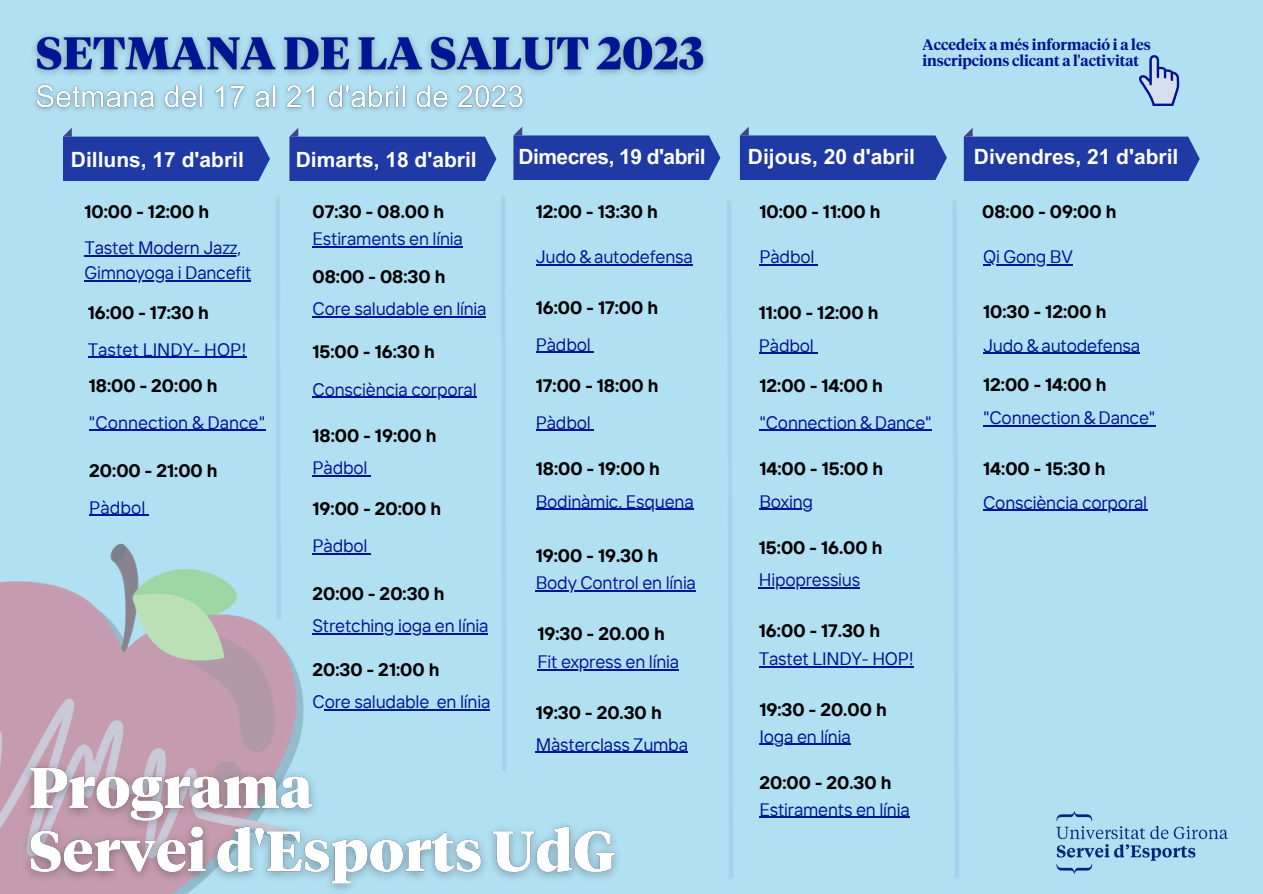
<style>
.page{position:relative;width:1263px;height:894px;background:#fff}
.page>*{position:absolute;margin:0;border:0;box-sizing:border-box;transform-origin:0 0}
.t1{font:700 21px "Arial MT Pro";color:#fff}
.t2{font:700 21px "Arial MT Pro";letter-spacing:-.025em;color:#fff}
.t3{font:18px/24.8px "TT Interphases";letter-spacing:-.01em;color:#001594}
.t4{font:700 18px "TT Interphases";color:#000}
.t5{font:600 15px/16.4px "Tiempos Headline";color:#001594}
</style>
<div class="page">
<div style="left:0;top:0;width:1263px;height:893px;background:#b1e0f3"></div>
<svg style="left:276px;top:197px;width:4px;height:294px"></svg>
<img style="left:0;top:491px;width:357px;height:402px">
<hr style="left:312px;top:396px;width:164px;height:2px;background:#001594">
<hr style="left:312px;top:475px;width:55px;height:1px;background:#001594">
<hr style="left:312px;top:553px;width:55px;height:1px;background:#001594">
<hr style="left:312px;top:633px;width:176px;height:1px;background:#001594">
<hr style="left:325px;top:708px;width:104px;height:1px;background:#001594">
<hr style="left:437px;top:708px;width:53px;height:1px;background:#001594">
<hr style="left:536px;top:751px;width:152px;height:1px;background:#001594">
<hr style="left:537px;top:668px;width:142px;height:2px;background:#001594">
<hr style="left:536px;top:590px;width:160px;height:1px;background:#001594">
<hr style="left:759px;top:587px;width:101px;height:1px;background:#001594">
<hr style="left:759px;top:666px;width:155px;height:1px;background:#001594">
<hr style="left:759px;top:743px;width:91px;height:1px;background:#001594">
<hr style="left:759px;top:816px;width:150px;height:1px;background:#001594">
<img style="left:1057px;top:811px;width:171px;height:62px">
<img style="left:14px;top:749px;width:617px;height:144px">
<svg style="left:499px;top:196px;width:10px;height:579px"></svg>
<svg style="left:727px;top:201px;width:6px;height:677px"></svg>
<svg style="left:953px;top:201px;width:6px;height:677px"></svg>
<svg style="left:289px;top:128px;width:207px;height:53px"></svg>
<svg style="left:740px;top:126px;width:207px;height:54px"></svg>
<svg style="left:513px;top:126px;width:207px;height:54px"></svg>
<svg style="left:964px;top:128px;width:236px;height:53px"></svg>
<svg style="left:63px;top:128px;width:207px;height:53px"></svg>
<hr style="left:84px;top:255px;width:157px;height:1px;background:#001594">
<hr style="left:84px;top:280px;width:167px;height:1px;background:#001594">
<hr style="left:88px;top:357px;width:158px;height:1px;background:#001594">
<hr style="left:89px;top:430px;width:176px;height:1px;background:#001594">
<hr style="left:89px;top:514px;width:56px;height:1px;background:#001594">
<hr style="left:536px;top:264px;width:157px;height:1px;background:#001594">
<hr style="left:536px;top:352px;width:55px;height:1px;background:#001594">
<hr style="left:536px;top:429px;width:55px;height:2px;background:#001594">
<hr style="left:536px;top:508px;width:157px;height:2px;background:#001594">
<hr style="left:759px;top:264px;width:55px;height:1px;background:#001594">
<hr style="left:759px;top:352px;width:55px;height:2px;background:#001594">
<hr style="left:759px;top:429px;width:172px;height:2px;background:#001594">
<hr style="left:759px;top:508px;width:54px;height:2px;background:#001594">
<hr style="left:983px;top:264px;width:90px;height:1px;background:#001594">
<hr style="left:983px;top:352px;width:157px;height:2px;background:#001594">
<hr style="left:983px;top:425px;width:172px;height:1px;background:#001594">
<hr style="left:983px;top:509px;width:164px;height:1px;background:#001594">
<img style="left:34px;top:35px;width:673px;height:40px">
<img style="left:35px;top:84px;width:490px;height:27px">
<svg style="left:1139px;top:55px;width:40px;height:51px"></svg>
<hr style="left:312px;top:246px;width:151px;height:1px;background:#001594">
<hr style="left:312px;top:316px;width:174px;height:1px;background:#001594">
<p class="t5" style="left:922px;top:37px;width:230px">Accedeix a més informació i a les inscripcions clicant a l'activitat</p>
<p class="t1" style="left:71px;top:151px;width:174px">Dilluns, 17 d'abril</p>
<p class="t1" style="left:296px;top:151px;width:183px">Dimarts, 18 d'abril</p>
<p class="t2" style="left:519px;top:149px;width:189px">Dimecres, 19 d'abril</p>
<p class="t1" style="left:748px;top:149px;width:169px">Dijous, 20 d'abril</p>
<p class="t1" style="left:974px;top:149px;width:206px">Divendres, 21 d'abril</p>
<p class="t4" style="left:84px;top:199px;width:126px">10:00 - 12:00 h</p>
<p class="t4" style="left:312px;top:200px;width:133px">07:30 - 08.00 h</p>
<p class="t4" style="left:536px;top:199px;width:124px">12:00 - 13:30 h</p>
<p class="t3" style="left:84px;top:235px;width:168px">Tastet Modern Jazz,<br>Gimnoyoga i Dancefit</p>
<p class="t4" style="left:88px;top:301px;width:123px">16:00 - 17:30 h</p>
<p class="t3" style="left:312px;top:226px;width:152px">Estiraments en línia</p>
<p class="t4" style="left:312px;top:265px;width:135px">08:00 - 08:30 h</p>
<p class="t3" style="left:312px;top:296px;width:176px">Core saludable en línia</p>
<p class="t3" style="left:536px;top:244px;width:159px">Judo &amp; autodefensa</p>
<p class="t4" style="left:536px;top:296px;width:124px">16:00 - 17:00 h</p>
<p class="t3" style="left:88px;top:336px;width:160px">Tastet LINDY- HOP!</p>
<p class="t4" style="left:312px;top:340px;width:124px">15:00 - 16:30 h</p>
<p class="t3" style="left:536px;top:331px;width:57px">Pàdbol</p>
<p class="t4" style="left:89px;top:374px;width:130px">18:00 - 20:00 h</p>
<p class="t3" style="left:312px;top:376px;width:166px">Consciència corporal</p>
<p class="t4" style="left:536px;top:374px;width:124px">17:00 - 18:00 h</p>
<p class="t3" style="left:89px;top:409px;width:178px">"Connection &amp; Dance"</p>
<p class="t4" style="left:312px;top:423px;width:125px">18:00 - 19:00 h</p>
<p class="t3" style="left:536px;top:409px;width:57px">Pàdbol</p>
<p class="t4" style="left:89px;top:459px;width:130px">20:00 - 21:00 h</p>
<p class="t3" style="left:89px;top:494px;width:58px">Pàdbol</p>
<p class="t3" style="left:312px;top:455px;width:57px">Pàdbol</p>
<p class="t4" style="left:312px;top:497px;width:130px">19:00 - 20:00 h</p>
<p class="t4" style="left:536px;top:457px;width:125px">18:00 - 19:00 h</p>
<p class="t3" style="left:536px;top:488px;width:159px">Bodinàmic. Esquena</p>
<p class="t3" style="left:312px;top:532px;width:57px">Pàdbol</p>
<p class="t4" style="left:536px;top:544px;width:124px">19:00 - 19.30 h</p>
<p class="t4" style="left:759px;top:199px;width:123px">10:00 - 11:00 h</p>
<p class="t3" style="left:759px;top:244px;width:57px">Pàdbol</p>
<p class="t4" style="left:759px;top:301px;width:121px">11:00 - 12:00 h</p>
<p class="t3" style="left:759px;top:332px;width:57px">Pàdbol</p>
<p class="t4" style="left:759px;top:374px;width:125px">12:00 - 14:00 h</p>
<p class="t3" style="left:759px;top:409px;width:174px">"Connection &amp; Dance"</p>
<p class="t4" style="left:759px;top:457px;width:125px">14:00 - 15:00 h</p>
<p class="t3" style="left:759px;top:488px;width:55px">Boxing</p>
<p class="t4" style="left:759px;top:536px;width:125px">15:00 - 16.00 h</p>
<p class="t4" style="left:982px;top:199px;width:136px">08:00 - 09:00 h</p>
<p class="t3" style="left:983px;top:244px;width:91px">Qi Gong BV</p>
<p class="t4" style="left:983px;top:300px;width:125px">10:30 - 12:00 h</p>
<p class="t3" style="left:983px;top:332px;width:159px">Judo &amp; autodefensa</p>
<p class="t4" style="left:983px;top:373px;width:125px">12:00 - 14:00 h</p>
<p class="t3" style="left:983px;top:405px;width:174px">"Connection &amp; Dance"</p>
<p class="t4" style="left:983px;top:457px;width:124px">14:00 - 15:30 h</p>
<p class="t3" style="left:983px;top:489px;width:166px">Consciència corporal</p>
<p class="t4" style="left:312px;top:582px;width:134px">20:00 - 20:30 h</p>
<p class="t3" style="left:312px;top:613px;width:178px">Stretching ioga en línia</p>
<p class="t4" style="left:312px;top:657px;width:129px">20:30 - 21:00 h</p>
<p class="t3" style="left:312px;top:688px;width:179px">Core saludable en línia</p>
<p class="t3" style="left:536px;top:570px;width:162px">Body Control en línia</p>
<p class="t3" style="left:759px;top:567px;width:103px">Hipopressius</p>
<p class="t4" style="left:537px;top:621px;width:129px">19:30 - 20.00 h</p>
<p class="t4" style="left:759px;top:618px;width:123px">16:00 - 17.30 h</p>
<p class="t3" style="left:537px;top:648px;width:143px">Fit express en línia</p>
<p class="t3" style="left:759px;top:645px;width:157px">Tastet LINDY- HOP!</p>
<p class="t4" style="left:536px;top:700px;width:127px">19:30 - 20.30 h</p>
<p class="t4" style="left:759px;top:697px;width:129px">19:30 - 20.00 h</p>
<p class="t3" style="left:536px;top:731px;width:154px">Màsterclass Zumba</p>
<p class="t3" style="left:759px;top:723px;width:93px">Ioga en línia</p>
<p class="t4" style="left:759px;top:770px;width:134px">20:00 - 20.30 h</p>
<p class="t3" style="left:759px;top:796px;width:152px">Estiraments en línia</p>
</div>
